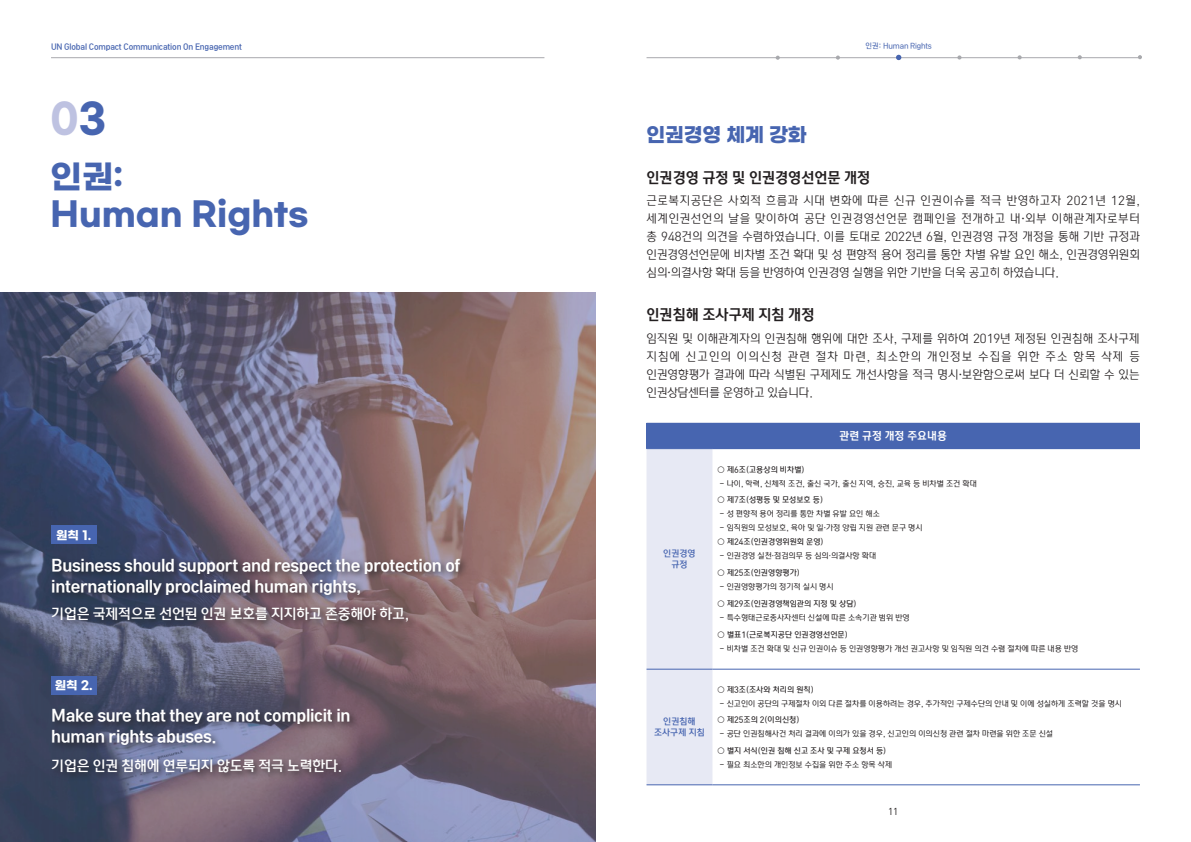
<style>
.page{position:relative;width:1191px;height:842px;background:#fff}
.page>*{position:absolute;margin:0;border:0;box-sizing:border-box;transform-origin:0 0}
.t1{font:700 40px "Gmarket Sans";color:#bec2e1}
.t2{font:700 32.7px "Gmarket Sans";color:#4765b0}
.t3{font:700 20px "Gmarket Sans";letter-spacing:-.01em;color:#4765b0}
.t4{font:16px/21px "Rix Sin Head PH";letter-spacing:-.02em;color:#fff}
.본문_소제목{font:15px "Rix Sin Head PEB";letter-spacing:-.01em;color:#231f20}
.t5{font:14.4px "Rix Sin Head PB";letter-spacing:-.02em;color:#fff}
.본문{font:12px/18px "Rix Sin Head PR";letter-spacing:-.01em;color:#231f20;text-align:justify}
.t6{font:700 12px "Gmarket Sans";color:#fff}
.t7{font:11px "Rix Sin Head PEB";color:#fff}
.t8{font:10px "DIN Pro";color:#231f20}
.t9{font:9px "Rix Sin Head PB";color:#4765b0}
.t10{font:8px "Rix Sin Head PM";color:#231f20}
.t11{font:8px "Rix Sin Head PSB";color:#231f20}
.t12{font:8px "Rix Sin Head PEB";letter-spacing:-.02em;color:#4765b0}
.t13{font:7.5px "Rix Sin Head PSB";letter-spacing:-.02em;color:#4765b0}
.s1{color:#4765b0}
</style>
<div class="page">
<hr style="left:51px;top:57px;width:493px;height:1px;background:#a8a9ad">
<hr style="left:646px;top:57px;width:494px;height:1px;background:#a8a9ad">
<svg style="left:775px;top:56px;width:5px;height:4px"></svg>
<svg style="left:957px;top:55px;width:4px;height:5px"></svg>
<svg style="left:1137px;top:55px;width:5px;height:4px"></svg>
<svg style="left:896px;top:55px;width:5px;height:5px"></svg>
<img style="left:0;top:292px;width:596px;height:550px">
<div style="left:49px;top:555px;width:420px;height:48px;background:#231f20;opacity:.75"></div>
<div style="left:49px;top:706px;width:310px;height:48px;background:#231f20;opacity:.75"></div>
<div style="left:51px;top:526px;width:45px;height:18px;background:#4765b0"></div>
<div style="left:51px;top:676px;width:45px;height:19px;background:#4765b0"></div>
<div style="left:50px;top:604px;width:367px;height:26px;background:#231f20;opacity:.75"></div>
<div style="left:50px;top:756px;width:300px;height:25px;background:#231f20;opacity:.75"></div>
<div style="left:646px;top:423px;width:494px;height:26px;background:#4765b0"></div>
<div style="left:646px;top:449px;width:66px;height:335px;background:#e7e9f4"></div>
<hr style="left:646px;top:669px;width:66px;height:1px;background:#4765b0">
<hr style="left:712px;top:669px;width:428px;height:1px;background:#4765b0">
<hr style="left:646px;top:784px;width:66px;height:1px;background:#4765b0">
<hr style="left:712px;top:784px;width:428px;height:1px;background:#4765b0">
<p class="t12" style="left:51px;top:41px;width:192px">UN Global Compact Communication On Engagement</p>
<p class="t13" style="left:865px;top:42px;width:68px">인권: Human Rights</p>
<p class="t1" style="left:50px;top:96px;width:57px">0<span class="s1">3</span></p>
<p class="t2" style="left:51px;top:159px;width:74px">인권:</p>
<p class="t2" style="left:51px;top:196px;width:259px">Human Rights</p>
<p class="t6" style="left:56px;top:528px;width:37px">원칙 1.</p>
<p class="t4" style="left:51px;top:555px;width:410px">Business should support and respect the protection of internationally proclaimed human rights,</p>
<p class="t5" style="left:51px;top:605px;width:359px">기업은 국제적으로 선언된 인권 보호를 지지하고 존중해야 하고,</p>
<p class="t6" style="left:55px;top:679px;width:39px">원칙 2.</p>
<p class="t4" style="left:51px;top:705px;width:301px">Make sure that they are not complicit in</p>
<p class="t4" style="left:51px;top:726px;width:167px">human rights abuses.</p>
<p class="t5" style="left:51px;top:756px;width:293px">기업은 인권 침해에 연루되지 않도록 적극 노력한다.</p>
<p class="t3" style="left:646px;top:123px;width:162px">인권경영 체계 강화</p>
<p class="본문_소제목" style="left:646px;top:168px;width:225px">인권경영 규정 및 인권경영선언문 개정</p>
<p class="본문" style="left:646px;top:192px;width:495px">근로복지공단은 사회적 흐름과 시대 변화에 따른 신규 인권이슈를 적극 반영하고자 2021년 12월, 세계인권선언의 날을 맞이하여 공단 인권경영선언문 캠페인을 전개하고 내·외부 이해관계자로부터 총 948건의 의견을 수렴하였습니다. 이를 토대로 2022년 6월, 인권경영 규정 개정을 통해 기반 규정과 인권경영선언문에 비차별 조건 확대 및 성 편향적 용어 정리를 통한 차별 유발 요인 해소, 인권경영위원회 심의·의결사항 확대 등을 반영하여 인권경영 실행을 위한 기반을 더욱 공고히 하였습니다.</p>
<p class="본문_소제목" style="left:646px;top:305px;width:169px">인권침해 조사구제 지침 개정</p>
<p class="본문" style="left:646px;top:329px;width:495px">임직원 및 이해관계자의 인권침해 행위에 대한 조사, 구제를 위하여 2019년 제정된 인권침해 조사구제 지침에 신고인의 이의신청 관련 절차 마련, 최소한의 개인정보 수집을 위한 주소 항목 삭제 등 인권영향평가 결과에 따라 식별된 구제제도 개선사항을 적극 명시·보완함으로써 보다 더 신뢰할 수 있는 인권상담센터를 운영하고 있습니다.</p>
<p class="t7" style="left:839px;top:429px;width:109px">관련 규정 개정 주요내용</p>
<p class="t9" style="left:663px;top:548px;width:34px">인권경영</p>
<p class="t9" style="left:671px;top:559px;width:18px">규정</p>
<p class="t9" style="left:663px;top:716px;width:34px">인권침해</p>
<p class="t9" style="left:654px;top:727px;width:52px">조사구제 지침</p>
<p class="t11" style="left:717px;top:464px;width:89px">○ 제6조(고용상의 비차별)</p>
<p class="t10" style="left:719px;top:478px;width:259px">- 나이, 학력, 신체적 조건, 출신 국가, 출신 지역, 승진, 교육 등 비차별 조건 확대</p>
<p class="t11" style="left:717px;top:495px;width:107px">○ 제7조(성평등 및 모성보호 등)</p>
<p class="t10" style="left:719px;top:509px;width:162px">- 성 편향적 용어 정리를 통한 차별 유발 요인 해소</p>
<p class="t10" style="left:719px;top:523px;width:205px">- 임직원의 모성보호, 육아 및 일·가정 양립 지원 관련 문구 명시</p>
<p class="t11" style="left:717px;top:537px;width:108px">○ 제24조(인권경영위원회 운영)</p>
<p class="t10" style="left:719px;top:551px;width:158px">- 인권경영 실천·점검의무 등 심의·의결사항 확대</p>
<p class="t11" style="left:717px;top:568px;width:84px">○ 제25조(인권영향평가)</p>
<p class="t10" style="left:719px;top:582px;width:116px">- 인권영향평가의 정기적 실시 명시</p>
<p class="t11" style="left:717px;top:599px;width:140px">○ 제29조(인권경영책임관의 지정 및 상담)</p>
<p class="t10" style="left:719px;top:613px;width:192px">- 특수형태근로종사자센터 신설에 따른 소속기관 범위 반영</p>
<p class="t11" style="left:717px;top:630px;width:132px">○ 별표1(근로복지공단 인권경영선언문)</p>
<p class="t10" style="left:719px;top:644px;width:360px">- 비차별 조건 확대 및 신규 인권이슈 등 인권영향평가 개선 권고사항 및 임직원 의견 수렴 절차에 따른 내용 반영</p>
<p class="t11" style="left:717px;top:684px;width:98px">○ 제3조(조사와 처리의 원칙)</p>
<p class="t10" style="left:719px;top:698px;width:404px">- 신고인이 공단의 구제절차 이외 다른 절차를 이용하려는 경우, 추가적인 구제수단의 안내 및 이에 성실하게 조력할 것을 명시</p>
<p class="t11" style="left:717px;top:715px;width:83px">○ 제25조의 2(이의신청)</p>
<p class="t10" style="left:719px;top:729px;width:335px">- 공단 인권침해사건 처리 결과에 이의가 있을 경우, 신고인의 이의신청 관련 절차 마련을 위한 조문 신설</p>
<p class="t11" style="left:717px;top:746px;width:170px">○ 별지 서식(인권 침해 신고 조사 및 구제 요청서 등)</p>
<p class="t10" style="left:719px;top:760px;width:174px">- 필요 최소한의 개인정보 수집을 위한 주소 항목 삭제</p>
<p class="t8" style="left:888px;top:805px;width:12px">11</p>
</div>
